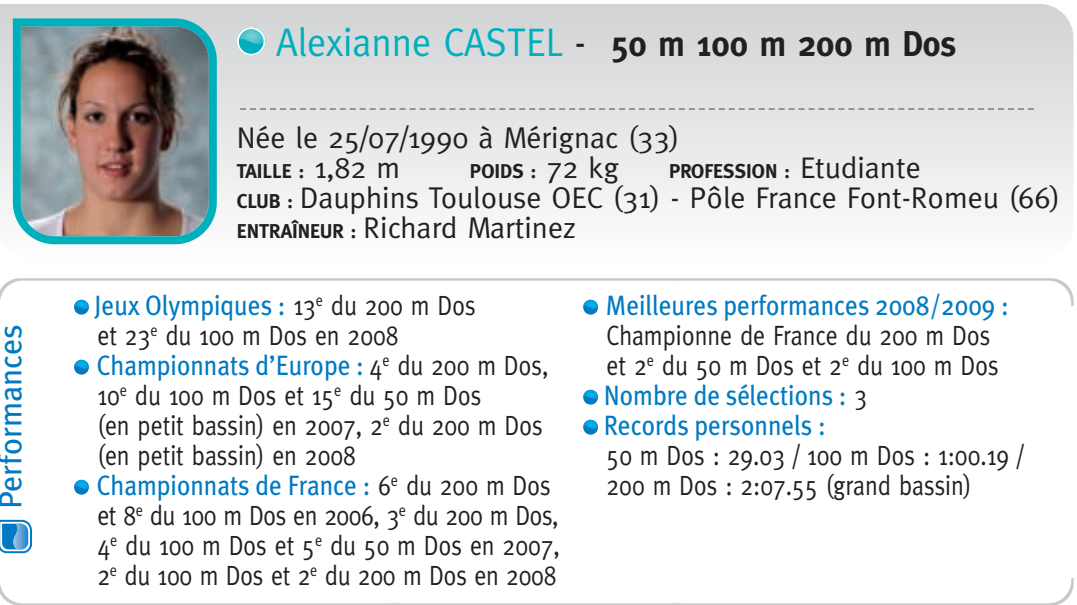
<style>
.page{position:relative;width:1077px;height:605px;background:#fff}
.page>*{position:absolute;margin:0;border:0;box-sizing:border-box;transform-origin:0 0}
.t1{font:40px "Meta";color:#00afbc;scale:.95 1}
.t2{font:32px "Meta Plus";color:#007ac2}
.t3{font:30px/30px "Meta";color:#231f20}
.t4{font:28px/30px "Meta";color:#231f20;scale:.85 1}
.t5{font:28px/30px "Meta Plus";color:#007ac2;scale:.9 1}
.t6{font:700 20px "Meta";color:#231f20}
.s1{color:#231f20}
.s2{font-weight:700;font-size:36px;color:#231f20}
.s3{font-weight:400;font-size:30px}
.s4{font-weight:700;font-size:20px}
.s5{font-family:"Meta";color:#231f20}
</style>
<div class="page">
<svg style="left:0;top:520px;width:32px;height:33px"></svg>
<svg style="left:0;top:4px;width:1073px;height:241px"></svg>
<svg style="left:0;top:578px;width:1073px;height:27px"></svg>
<svg style="left:0;top:278px;width:1073px;height:28px"></svg>
<img style="left:13px;top:18px;width:204px;height:226px">
<svg style="left:583px;top:300px;width:15px;height:15px"></svg>
<svg style="left:583px;top:390px;width:15px;height:15px"></svg>
<svg style="left:583px;top:420px;width:15px;height:15px"></svg>
<svg style="left:74px;top:480px;width:15px;height:15px"></svg>
<svg style="left:74px;top:360px;width:15px;height:15px"></svg>
<svg style="left:74px;top:300px;width:15px;height:15px"></svg>
<svg style="left:237px;top:27px;width:28px;height:29px"></svg>
<div style="left:237px;top:27px;width:28px;height:29px;border:4px solid #fff;border-radius:50%"></div>
<svg style="left:240px;top:108px;width:793px;height:2px;background:#b2b3b6"></svg>
<p class="t2" style="left:-8px;top:509px;width:187px;rotate:-90deg">Performances</p>
<h1 class="t1" style="left:276px;top:19px;width:717px">Alexianne CASTEL <span class="s1">-</span> <span class="s2">50 m 100 m 200 m Dos</span></h1>
<p class="t3" style="left:237px;top:123px;width:444px">Née le 25/07/1990 à Mérignac (33)</p>
<p class="t6" style="left:237px;top:159px;width:165px">TAILLE : <span class="s3">1,82 m</span></p>
<p class="t6" style="left:470px;top:159px;width:151px">POIDS : <span class="s3">72 kg</span></p>
<p class="t6" style="left:669px;top:159px;width:253px">PROFESSION : <span class="s3">Etudiante</span></p>
<p class="t3" style="left:237px;top:183px;width:824px"><span class="s4">CLUB :</span> Dauphins Toulouse OEC (31) - Pôle France Font-Romeu (66)<br><span class="s4">ENTRAÎNEUR :</span> Richard Martinez</p>
<p class="t5" style="left:95px;top:290px;width:425px">Jeux Olympiques : <span class="s5">13</span><sup>e</sup> <span class="s5">du 200 m Dos</span></p>
<p class="t4" style="left:97px;top:320px;width:356px">et 23<sup>e</sup> du 100 m Dos en 2008</p>
<p class="t5" style="left:97px;top:350px;width:503px">Championnats d’Europe : <span class="s5">4</span><sup>e</sup> <span class="s5">du 200 m Dos,</span></p>
<p class="t4" style="left:97px;top:380px;width:525px">10<sup>e</sup> du 100 m Dos et 15<sup>e</sup> du 50 m Dos<br>(en petit bassin) en 2007, 2<sup>e</sup> du 200 m Dos (en petit bassin) en 2008</p>
<p class="t5" style="left:97px;top:470px;width:506px">Championnats de France : <span class="s5">6</span><sup>e</sup> <span class="s5">du 200 m Dos</span></p>
<p class="t4" style="left:97px;top:500px;width:545px;text-align:justify">et 8<sup>e</sup> du 100 m Dos en 2006, 3<sup>e</sup> du 200 m Dos, 4<sup>e</sup> du 100 m Dos et 5<sup>e</sup> du 50 m Dos en 2007, 2<sup>e</sup> du 100 m Dos et 2<sup>e</sup> du 200 m Dos en 2008</p>
<p class="t5" style="left:606px;top:290px;width:449px">Meilleures performances 2008/2009 :</p>
<p class="t4" style="left:606px;top:320px;width:463px">Championne de France du 200 m Dos et 2<sup>e</sup> du 50 m Dos et 2<sup>e</sup> du 100 m Dos</p>
<p class="t5" style="left:603px;top:380px;width:294px">Nombre de sélections : <span class="s5">3<br></span>Records personnels :</p>
<p class="t4" style="left:606px;top:440px;width:492px">50 m Dos : 29.03 / 100 m Dos : 1:00.19 /<br>200 m Dos : 2:07.55 (grand bassin)</p>
</div>
